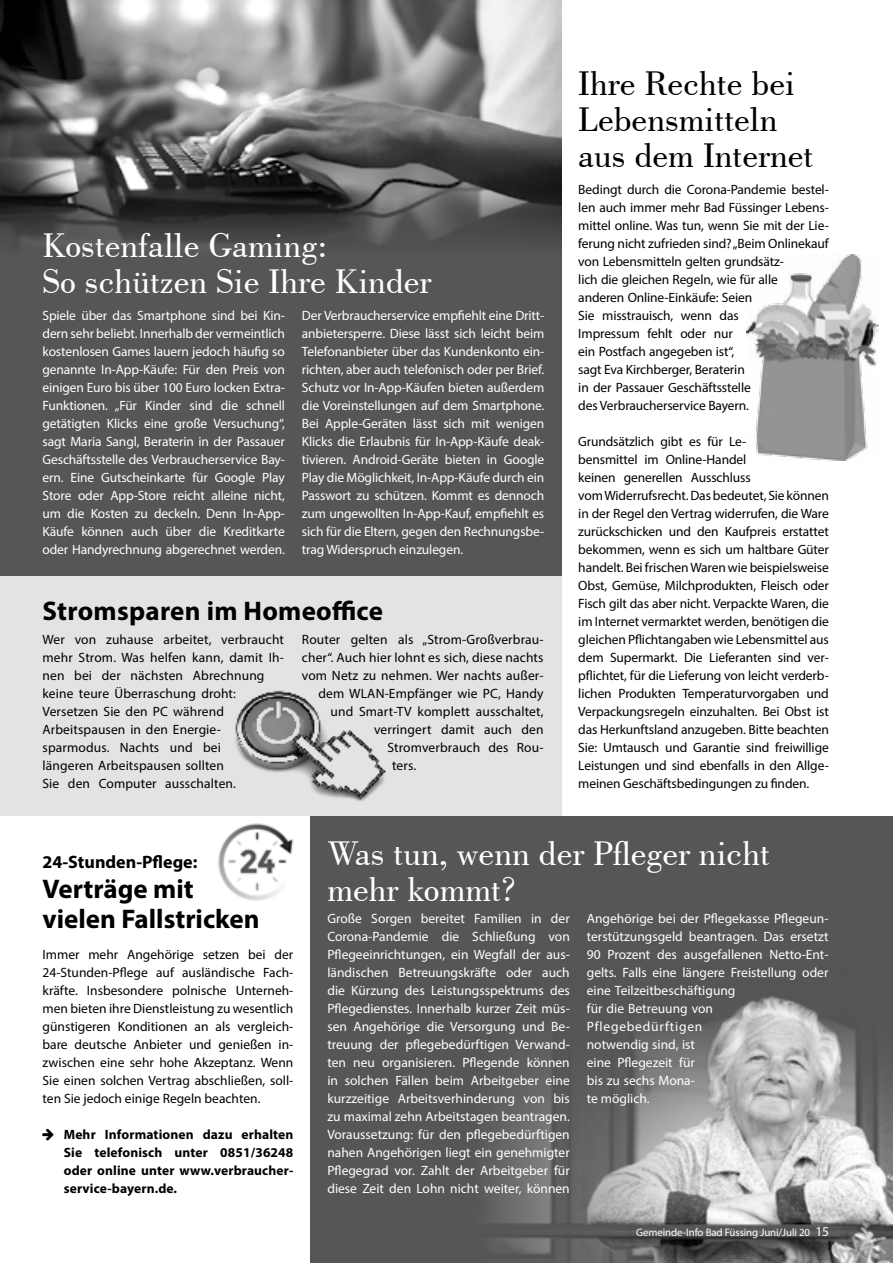
<style>
.page{position:relative;width:893px;height:1263px;background:#fff}
.page>*{position:absolute;margin:0;border:0;box-sizing:border-box;transform-origin:0 0}
.t1{font:36px/36px "Bodoni BT";color:#fff}
.t2{font:36px/36px "Bodoni BT";color:#000}
.t3{font:700 27px/30px "Myriad Pro";color:#000}
.t4{font:700 18px "Myriad Pro";color:#000}
.t5{font:13.5px/18px "Myriad Pro";color:#fff;text-align:justify}
.t6{font:13.5px/18px "Myriad Pro";letter-spacing:-.01em;color:#000}
.t7{font:13.5px/18px "Myriad Pro";letter-spacing:.01em;color:#000}
.t8{font:700 13.5px/18px "Myriad Pro";letter-spacing:.01em;color:#000;text-align:justify}
.t9{font:10.8px "Myriad Pro";letter-spacing:-.01em;color:#fff}
.s1{font-size:13.5px}
</style>
<div class="page">
<img style="left:218px;top:823px;width:75px;height:78px">
<div style="left:310px;top:816px;width:583px;height:447px;background:#565655"></div>
<img style="left:491px;top:996px;width:402px;height:267px">
<div style="left:0;top:575px;width:561px;height:241px;background:#e3e3e3"></div>
<img style="left:235px;top:690px;width:151px;height:111px">
<div style="left:0;top:0;width:561px;height:575px;background:#565655"></div>
<img style="left:0;top:0;width:561px;height:249px">
<img style="left:747px;top:254px;width:132px;height:206px">
<h1 class="t1" style="left:43px;top:226px;width:390px">Kostenfalle Gaming:<br>So schützen Sie Ihre Kinder</h1>
<p class="t5" style="left:43px;top:306px;width:244px">Spiele über das Smartphone sind bei Kin&shy;dern sehr beliebt. Innerhalb der vermeintlich kostenlosen Games lauern jedoch häufig so genannte In-App-Käufe: Für den Preis von einigen Euro bis über 100 Euro locken Extra-Funktionen. „Für Kinder sind die schnell getätigten Klicks eine große Versuchung“, sagt Maria Sangl, Beraterin in der Passauer Geschäftsstelle des Verbraucherservice Bay&shy;ern. Eine Gutscheinkarte für Google Play Store oder App-Store reicht alleine nicht, um die Kosten zu deckeln. Denn In-App-Käufe können auch über die Kreditkarte oder Handyrechnung abgerechnet werden.</p>
<p class="t5" style="left:302px;top:306px;width:244px">Der Verbraucherservice empfiehlt eine Dritt&shy;anbietersperre. Diese lässt sich leicht beim Telefonanbieter über das Kundenkonto ein&shy;richten, aber auch telefonisch oder per Brief.<br>Schutz vor In-App-Käufen bieten außerdem die Voreinstellungen auf dem Smartphone.<br>Bei Apple-Geräten lässt sich mit wenigen Klicks die Erlaubnis für In-App-Käufe deak&shy;tivieren. Android-Geräte bieten in Google Play die Möglichkeit, In-App-Käufe durch ein Passwort zu schützen. Kommt es dennoch zum ungewollten In-App-Kauf, empfiehlt es sich für die Eltern, gegen den Rechnungsbe&shy;trag Widerspruch einzulegen.</p>
<h2 class="t3" style="left:43px;top:595px;width:342px">Stromsparen im Homeoffice</h2>
<p class="t7" style="left:43px;top:630px;width:243px">Wer von zuhause arbeitet, verbraucht mehr Strom. Was helfen kann, damit Ih&shy;nen bei der nächsten Abrechnung keine teure Überraschung droht:<br>Versetzen Sie den PC während<br>Arbeitspausen in den Energie&shy;sparmodus. Nachts und bei<br>längeren Arbeitspausen sollten<br>Sie den Computer ausschalten.</p>
<p class="t7" style="left:302px;top:630px;width:243px">Router gelten als „Strom-Großverbrau-</p>
<p class="t7" style="left:302px;top:648px;width:243px">cher“. Auch hier lohnt es sich, diese nachts</p>
<p class="t7" style="left:302px;top:666px;width:243px">vom Netz zu nehmen. Wer nachts außer-</p>
<p class="t7" style="left:319px;top:684px;width:227px">dem WLAN-Empfänger wie PC, Handy</p>
<p class="t7" style="left:331px;top:702px;width:214px">und Smart-TV komplett ausschaltet,</p>
<p class="t7" style="left:374px;top:720px;width:171px">verringert damit auch den</p>
<p class="t7" style="left:388px;top:738px;width:158px">Stromverbrauch des Rou-</p>
<p class="t6" style="left:392px;top:756px;width:26px">ters.</p>
<h1 class="t2" style="left:578px;top:65px;width:237px">Ihre Rechte bei<br>Lebensmitteln aus dem Internet</h1>
<p class="t6" style="left:578px;top:180px;width:252px">Bedingt durch die Corona-Pandemie bestel&shy;len auch immer mehr Bad Füssinger Lebens&shy;mittel online. Was tun, wenn Sie mit der Lie&shy;ferung nicht zufrieden sind? „Beim Onlinekauf von Lebensmitteln gelten grundsätz-<br>lich die gleichen Regeln, wie für alle<br>anderen Online-Einkäufe: Seien<br>Sie misstrauisch, wenn das<br>Impressum fehlt oder nur<br>ein Postfach angegeben ist“,<br>sagt Eva Kirchberger, Beraterin<br>in der Passauer Geschäftsstelle<br>des Verbraucherservice Bayern.</p>
<p class="t6" style="left:578px;top:432px;width:252px">Grundsätzlich gibt es für Le-<br>bensmittel im Online-Handel<br>keinen generellen Ausschluss<br>vom Widerrufsrecht. Das bedeutet, Sie können in der Regel den Vertrag widerrufen, die Ware zurückschicken und den Kaufpreis erstattet bekommen, wenn es sich um haltbare Güter handelt. Bei frischen Waren wie beispielsweise Obst, Gemüse, Milchprodukten, Fleisch oder Fisch gilt das aber nicht. Verpackte Waren, die im Internet vermarktet werden, benötigen die gleichen Pflichtangaben wie Lebensmittel aus dem Supermarkt. Die Lieferanten sind ver&shy;pflichtet, für die Lieferung von leicht verderb&shy;lichen Produkten Temperaturvorgaben und Verpackungsregeln einzuhalten. Bei Obst ist das Herkunftsland anzugeben. Bitte beachten Sie: Umtausch und Garantie sind freiwillige Leistungen und sind ebenfalls in den Allge&shy;meinen Geschäftsbedingungen zu finden.</p>
<h3 class="t4" style="left:43px;top:850px;width:156px">24-Stunden-Pflege:</h3>
<h2 class="t3" style="left:43px;top:873px;width:218px">Verträge mit vielen Fallstricken</h2>
<p class="t6" style="left:43px;top:945px;width:252px;text-align:justify">Immer mehr Angehörige setzen bei der 24-Stunden-Pflege auf ausländische Fach&shy;kräfte. Insbesondere polnische Unterneh&shy;men bieten ihre Dienstleistung zu wesentlich günstigeren Konditionen an als vergleich&shy;bare deutsche Anbieter und genießen in&shy;zwischen eine sehr hohe Akzeptanz. Wenn Sie einen solchen Vertrag abschließen, soll&shy;ten Sie jedoch einige Regeln beachten.</p>
<p class="t8" style="left:64px;top:1125px;width:231px">Mehr Informationen dazu erhalten Sie telefonisch unter 0851/36248 oder online unter www.verbraucher&shy;service-bayern.de.</p>
<h1 class="t1" style="left:327px;top:834px;width:444px">Was tun, wenn der Pfleger nicht mehr kommt?</h1>
<p class="t5" style="left:327px;top:909px;width:244px">Große Sorgen bereitet Familien in der Corona-Pandemie die Schließung von Pflegeeinrichtungen, ein Wegfall der aus&shy;ländischen Betreuungskräfte oder auch die Kürzung des Leistungsspektrums des Pflegedienstes. Innerhalb kurzer Zeit müs&shy;sen Angehörige die Versorgung und Be&shy;treuung der pflegebedürftigen Verwand&shy;ten neu organisieren. Pflegende können in solchen Fällen beim Arbeitgeber eine kurzzeitige Arbeitsverhinderung von bis zu maximal zehn Arbeitstagen beantragen.<br>Voraussetzung: für den pflegebedürftigen nahen Angehörigen liegt ein genehmigter Pflegegrad vor. Zahlt der Arbeitgeber für diese Zeit den Lohn nicht weiter, können</p>
<p class="t5" style="left:587px;top:909px;width:243px;text-align:left">Angehörige bei der Pflegekasse Pflegeun&shy;terstützungsgeld beantragen. Das ersetzt<br>90 Prozent des ausgefallenen Netto-Ent&shy;gelts. Falls eine längere Freistellung oder eine Teilzeitbeschäftigung<br>für die Betreuung von<br>Pflegebedürftigen<br>notwendig sind, ist<br>eine Pflegezeit für<br>bis zu sechs Mona-<br>te möglich.</p>
<p class="t9" style="left:636px;top:1226px;width:194px">Gemeinde-Info Bad Füssing Juni/Juli 20 <span class="s1">15</span></p>
</div>
